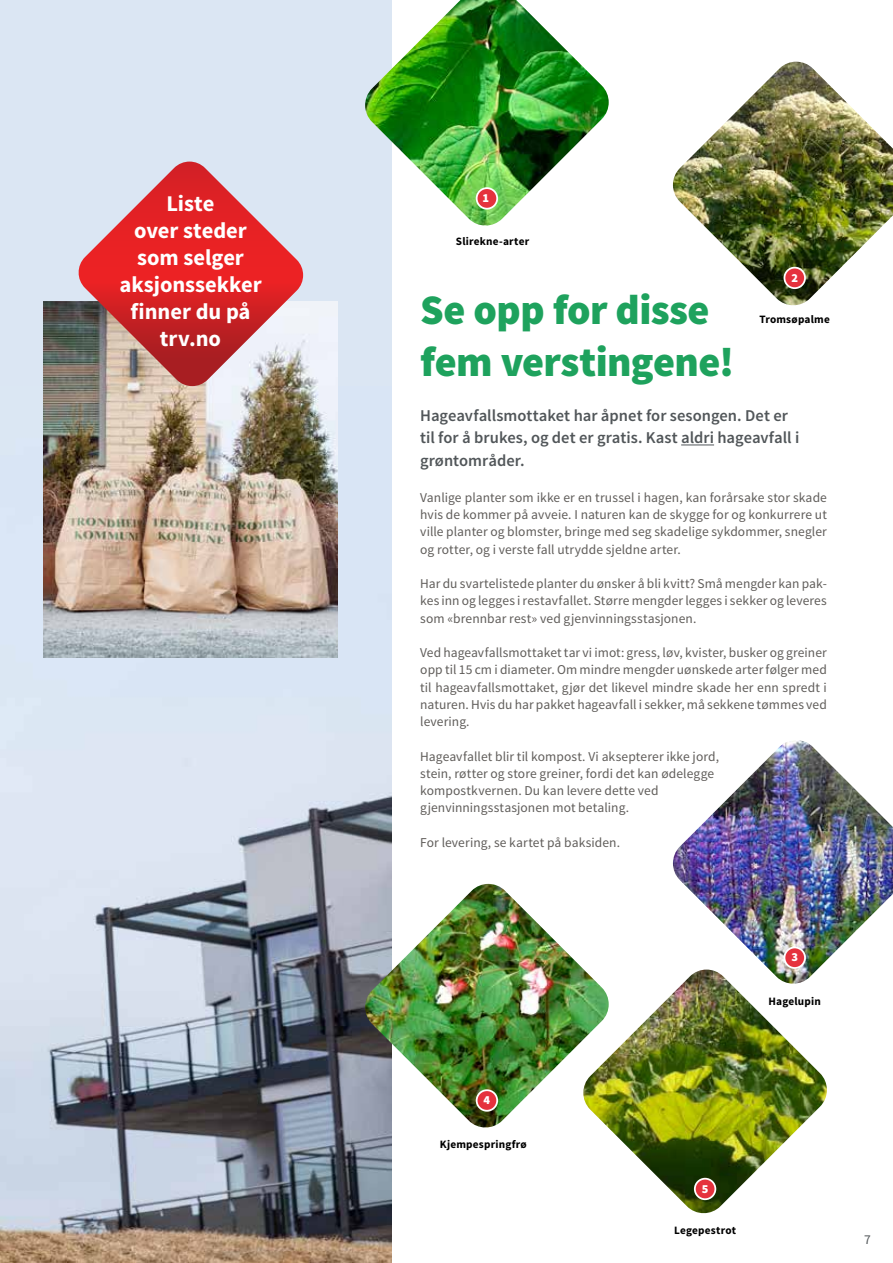
<style>
.page{position:relative;width:893px;height:1263px;background:#fff}
.page>*{position:absolute;margin:0;border:0;box-sizing:border-box;transform-origin:0 0}
.t1{font:900 42px/51.8px "Source Sans Pro";letter-spacing:-.015em;color:#1ea25d}
.t2{font:700 22.5px/27px "Source Sans Pro";color:#fff;text-align:center}
.t3{font:600 16.5px/22.5px "Source Sans Pro";color:#515659}
.t4{font:13.5px/17.2px "Source Sans Pro";letter-spacing:.01em;color:#605d5a;text-align:justify}
.t5{font:13.5px "Source Sans Pro";color:#515659}
.t6{font:900 12.3px "Source Sans Pro";color:#fff}
.t7{font:700 11.25px "Source Sans Pro";letter-spacing:.015em;color:#000}
</style>
<div class="page">
<div style="left:0;top:0;width:391px;height:1263px;background:#dbe6f3"></div>
<img style="left:0;top:657px;width:391px;height:606px">
<hr style="left:681px;top:444px;width:33px;height:1px;background:#515659">
<img style="left:365px;top:0;width:244px;height:227px">
<img style="left:673px;top:62px;width:220px;height:244px">
<img style="left:673px;top:740px;width:220px;height:229px">
<img style="left:609px;top:969px;width:218px;height:245px">
<img style="left:365px;top:884px;width:244px;height:245px">
<img style="left:43px;top:301px;width:295px;height:356px">
<svg style="left:76px;top:162px;width:227px;height:224px"></svg>
<div style="left:477px;top:188px;width:20px;height:21px;background:#e5323d;border-radius:50%"></div>
<div style="left:476px;top:187px;width:22px;height:23px;border:2px solid #fff;border-radius:50%"></div>
<div style="left:784px;top:268px;width:21px;height:20px;background:#e5323d;border-radius:50%"></div>
<div style="left:783px;top:267px;width:23px;height:22px;border:2px solid #fff;border-radius:50%"></div>
<div style="left:784px;top:947px;width:21px;height:21px;background:#e5323d;border-radius:50%"></div>
<div style="left:783px;top:946px;width:23px;height:23px;border:2px solid #fff;border-radius:50%"></div>
<div style="left:477px;top:1090px;width:20px;height:21px;background:#e5323d;border-radius:50%"></div>
<div style="left:476px;top:1089px;width:22px;height:23px;border:2px solid #fff;border-radius:50%"></div>
<div style="left:695px;top:1179px;width:20px;height:20px;background:#e5323d;border-radius:50%"></div>
<div style="left:694px;top:1178px;width:22px;height:22px;border:2px solid #fff;border-radius:50%"></div>
<h2 class="t2" style="left:119px;top:191px;width:144px">Liste<br>over steder som selger aksjonssekker finner du på trv.no</h2>
<p class="t6" style="left:482px;top:190px;width:8px">1</p>
<p class="t7" style="left:456px;top:234px;width:75px">Slirekne-arter</p>
<p class="t6" style="left:791px;top:269px;width:8px">2</p>
<h1 class="t1" style="left:420px;top:286px;width:315px">Se opp for disse fem verstingene!</h1>
<p class="t3" style="left:420px;top:404px;width:381px">Hageavfallsmottaket har åpnet for sesongen. Det er til for å brukes, og det er gratis. Kast aldri hageavfall i grøntområder.</p>
<p class="t4" style="left:420px;top:489px;width:408px">Vanlige planter som ikke er en trussel i hagen, kan forårsake stor skade hvis de kommer på avveie. I naturen kan de skygge for og konkurrere ut ville planter og blomster, bringe med seg skadelige sykdommer, snegler og rotter, og i verste fall utrydde sjeldne arter.</p>
<p class="t4" style="left:420px;top:575px;width:408px">Har du svartelistede planter du ønsker å bli kvitt? Små mengder kan pak&shy;kes inn og legges i restavfallet. Større mengder legges i sekker og leveres som «brennbar rest» ved gjenvinningsstasjonen.</p>
<p class="t4" style="left:420px;top:644px;width:408px">Ved hageavfallsmottaket tar vi imot: gress, løv, kvister, busker og greiner opp til 15 cm i diameter. Om mindre mengder uønskede arter følger med til hageavfallsmottaket, gjør det likevel mindre skade her enn spredt i naturen. Hvis du har pakket hageavfall i sekker, må sekkene tømmes ved levering.</p>
<p class="t4" style="left:420px;top:748px;width:300px;text-align:left">Hageavfallet blir til kompost. Vi aksepterer ikke jord, stein, røtter og store greiner, fordi det kan ødelegge kompostkvernen. Du kan levere dette ved gjenvinningsstasjonen mot betaling.</p>
<p class="t4" style="left:420px;top:834px;width:201px">For levering, se kartet på baksiden.</p>
<p class="t7" style="left:760px;top:312px;width:72px">Tromsøpalme</p>
<p class="t6" style="left:484px;top:1092px;width:8px">4</p>
<p class="t7" style="left:440px;top:1137px;width:88px">Kjempespringfrø</p>
<p class="t6" style="left:791px;top:949px;width:8px">3</p>
<p class="t7" style="left:768px;top:994px;width:54px">Hagelupin</p>
<p class="t6" style="left:702px;top:1180px;width:8px">5</p>
<p class="t7" style="left:674px;top:1223px;width:64px">Legepestrot</p>
<p class="t5" style="left:864px;top:1231px;width:8px">7</p>
</div>
